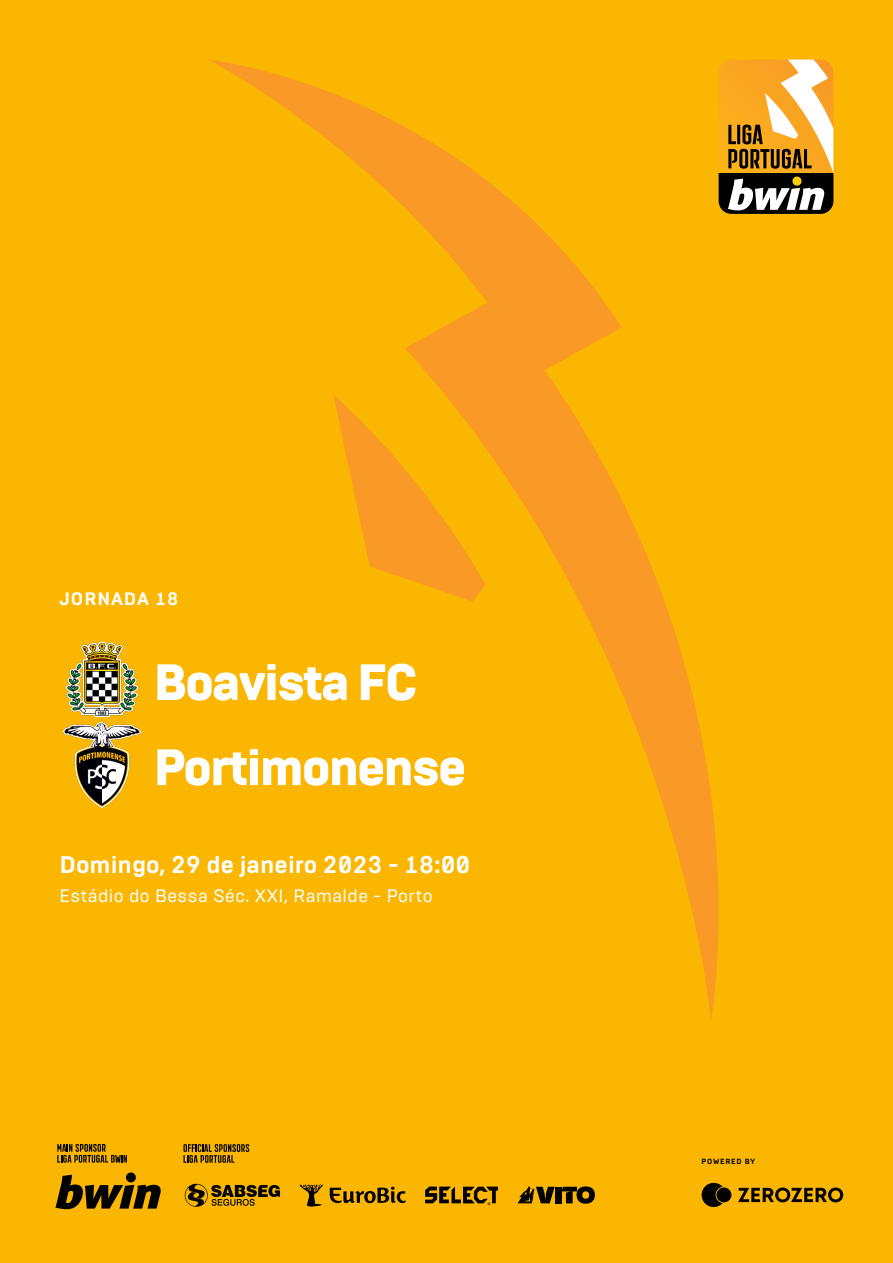
<style>
.page{position:relative;width:893px;height:1263px;background:#fab600}
.page>*{position:absolute;margin:0;border:0;box-sizing:border-box;transform-origin:0 0}
.nome_equipas{font:900 51px "Brutal Type";letter-spacing:-.05em;color:#fff}
.data_jogo{font:700 24px "Brutal Type";color:#fff}
.estadio_jogo{font:18px "Brutal Type";letter-spacing:.025em;color:#fff}
.jogo_fase{font:700 18px "Brutal Type";letter-spacing:.05em;color:#fff}
.legenda_sponsor{font:700 7.5px "Brutal Type";letter-spacing:.1em;color:#000}
</style>
<div class="page">
<svg style="left:210px;top:60px;width:509px;height:958px"></svg>
<svg style="left:333px;top:394px;width:152px;height:207px"></svg>
<svg style="left:719px;top:60px;width:114px;height:154px;background:#be944e"></svg>
<div style="left:792px;top:177px;width:9px;height:9px;background:#fc0;border-radius:50%"></div>
<svg style="left:299px;top:1184px;width:107px;height:22px"></svg>
<svg style="left:425px;top:1186px;width:73px;height:19px"></svg>
<svg style="left:185px;top:1184px;width:95px;height:23px"></svg>
<svg style="left:57px;top:1144px;width:70px;height:19px"></svg>
<svg style="left:183px;top:1144px;width:66px;height:19px"></svg>
<svg style="left:55px;top:1175px;width:106px;height:34px"></svg>
<div style="left:126px;top:1172px;width:10px;height:10px;background:#000;border-radius:50%"></div>
<div style="left:555px;top:1187px;width:7px;height:16px;background:#000"></div>
<svg style="left:562px;top:1186px;width:33px;height:18px"></svg>
<svg style="left:518px;top:1186px;width:37px;height:17px"></svg>
<img style="left:66px;top:642px;width:72px;height:75px">
<img style="left:64px;top:722px;width:76px;height:85px">
<svg style="left:738px;top:1187px;width:105px;height:15px"></svg>
<svg style="left:702px;top:1183px;width:20px;height:24px"></svg>
<div style="left:716px;top:1187px;width:15px;height:15px;background:#000;border-radius:50%"></div>
<p class="jogo_fase" style="left:60px;top:587px;width:120px">JORNADA 18</p>
<p class="nome_equipas" style="left:153px;top:650px;width:266px">Boavista FC</p>
<p class="nome_equipas" style="left:153px;top:736px;width:315px">Portimonense</p>
<p class="data_jogo" style="left:60px;top:850px;width:412px">Domingo, 29 de janeiro 2023 - 18:00</p>
<p class="estadio_jogo" style="left:60px;top:885px;width:375px">Estádio do Bessa Séc. XXI, Ramalde - Porto</p>
<p class="legenda_sponsor" style="left:702px;top:1157px;width:55px">POWERED BY</p>
</div>
